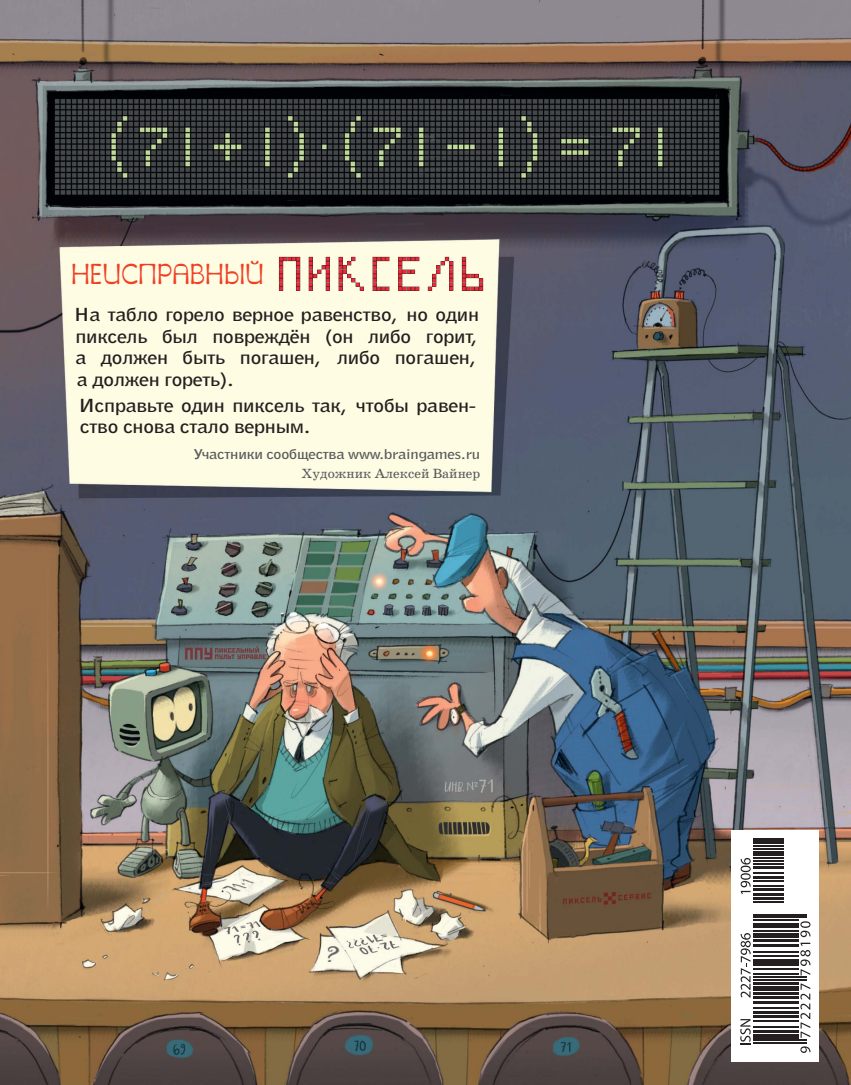
<style>
.page{position:relative;width:851px;height:1085px;background:#fff}
.page>*{position:absolute;margin:0;border:0;box-sizing:border-box;transform-origin:0 0}
.t1{font:28.35px "Calipso Cyrillic";color:#ef4023}
.t2{font:700 18px/21.6px "Bell Gothic CBT";letter-spacing:-.01em;color:#231f20;text-align:justify;scale:1.22 1}
.t3{font:700 13.5px "Bell Gothic CBT";letter-spacing:-.01em;color:#58595b;scale:1.22 1}
.t4{font:13.5px "School Book AC";color:#58595b}
</style>
<div class="page">
<img style="left:0;top:0;width:850px;height:1084px">
<div style="left:731px;top:830px;width:88px;height:231px;background:#fff"></div>
<svg style="left:740px;top:1019px;width:10px;height:25px"></svg>
<svg style="left:740px;top:933px;width:10px;height:64px"></svg>
<svg style="left:740px;top:858px;width:10px;height:36px"></svg>
<svg style="left:800px;top:1046px;width:10px;height:6px"></svg>
<hr style="left:753px;top:1042px;width:53px;height:2px;background:#231f20">
<hr style="left:753px;top:1039px;width:53px;height:2px;background:#231f20">
<hr style="left:753px;top:1034px;width:45px;height:4px;background:#231f20">
<hr style="left:753px;top:1029px;width:45px;height:3px;background:#231f20">
<hr style="left:753px;top:1026px;width:45px;height:1px;background:#231f20">
<hr style="left:753px;top:1020px;width:45px;height:2px;background:#231f20">
<hr style="left:753px;top:1015px;width:45px;height:3px;background:#231f20">
<hr style="left:753px;top:1010px;width:45px;height:3px;background:#231f20">
<hr style="left:753px;top:1007px;width:45px;height:1px;background:#231f20">
<hr style="left:753px;top:1001px;width:45px;height:3px;background:#231f20">
<hr style="left:753px;top:995px;width:45px;height:3px;background:#231f20">
<hr style="left:753px;top:991px;width:45px;height:3px;background:#231f20">
<hr style="left:753px;top:986px;width:45px;height:4px;background:#231f20">
<hr style="left:753px;top:981px;width:45px;height:3px;background:#231f20">
<svg style="left:800px;top:983px;width:10px;height:54px"></svg>
<hr style="left:753px;top:978px;width:53px;height:2px;background:#231f20">
<hr style="left:753px;top:976px;width:53px;height:1px;background:#231f20">
<hr style="left:753px;top:973px;width:45px;height:1px;background:#231f20">
<hr style="left:753px;top:968px;width:45px;height:2px;background:#231f20">
<div style="left:753px;top:961px;width:45px;height:5px;background:#231f20"></div>
<hr style="left:753px;top:959px;width:45px;height:1px;background:#231f20">
<hr style="left:753px;top:955px;width:45px;height:1px;background:#231f20">
<hr style="left:753px;top:950px;width:45px;height:2px;background:#231f20">
<hr style="left:753px;top:944px;width:45px;height:3px;background:#231f20">
<hr style="left:753px;top:938px;width:45px;height:3px;background:#231f20">
<hr style="left:753px;top:933px;width:45px;height:4px;background:#231f20">
<hr style="left:753px;top:930px;width:45px;height:1px;background:#231f20">
<hr style="left:753px;top:923px;width:45px;height:4px;background:#231f20">
<hr style="left:753px;top:919px;width:45px;height:2px;background:#231f20">
<svg style="left:800px;top:921px;width:10px;height:54px"></svg>
<hr style="left:753px;top:916px;width:53px;height:2px;background:#231f20">
<hr style="left:753px;top:913px;width:53px;height:2px;background:#231f20">
<hr style="left:753px;top:901px;width:30px;height:2px;background:#231f20">
<hr style="left:753px;top:897px;width:30px;height:3px;background:#231f20">
<hr style="left:753px;top:893px;width:30px;height:3px;background:#231f20">
<hr style="left:753px;top:888px;width:30px;height:3px;background:#231f20">
<hr style="left:753px;top:885px;width:30px;height:1px;background:#231f20">
<hr style="left:753px;top:880px;width:30px;height:1px;background:#231f20">
<hr style="left:753px;top:875px;width:30px;height:3px;background:#231f20">
<hr style="left:753px;top:872px;width:30px;height:2px;background:#231f20">
<hr style="left:753px;top:866px;width:30px;height:3px;background:#231f20">
<hr style="left:753px;top:863px;width:30px;height:1px;background:#231f20">
<hr style="left:753px;top:860px;width:30px;height:1px;background:#231f20">
<hr style="left:753px;top:857px;width:30px;height:2px;background:#231f20">
<hr style="left:753px;top:851px;width:30px;height:4px;background:#231f20">
<hr style="left:753px;top:848px;width:30px;height:1px;background:#231f20">
<hr style="left:753px;top:845px;width:30px;height:1px;background:#231f20">
<div style="left:753px;top:838px;width:30px;height:6px;background:#231f20"></div>
<svg style="left:279px;top:257px;width:21px;height:34px"></svg>
<svg style="left:309px;top:257px;width:21px;height:34px"></svg>
<svg style="left:338px;top:257px;width:26px;height:34px"></svg>
<svg style="left:372px;top:257px;width:17px;height:34px"></svg>
<svg style="left:398px;top:257px;width:21px;height:34px"></svg>
<svg style="left:428px;top:257px;width:25px;height:34px"></svg>
<svg style="left:462px;top:257px;width:21px;height:34px"></svg>
<h1 class="t1" style="left:71px;top:259px;width:194px">НЕИСПРАВНЫЙ</h1>
<p class="t2" style="left:74px;top:304px;width:333px">На табло горело верное равенство, но один пиксель был повреждён (он либо горит, а должен быть погашен, либо погашен, а должен гореть).</p>
<p class="t2" style="left:78px;top:395px;width:327px">Исправьте один пиксель так, чтобы равен&shy;ство снова стало верным.</p>
<p class="t4" style="left:301px;top:466px;width:180px">Художник Алексей Вайнер</p>
<p class="t3" style="left:193px;top:446px;width:237px">Участники сообщества www.braingames.ru</p>
</div>
